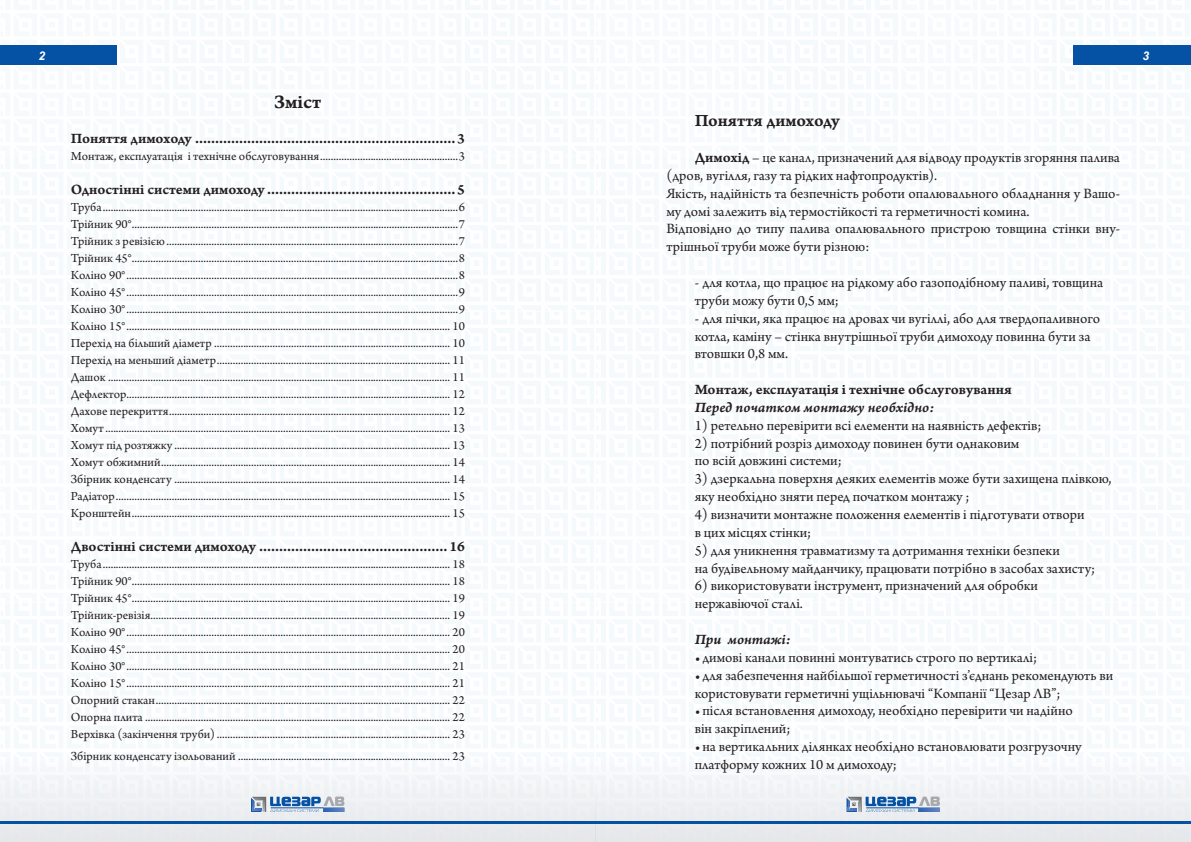
<style>
.page{position:relative;width:1191px;height:842px;background:#fff}
.page>*{position:absolute;margin:0;border:0;box-sizing:border-box;transform-origin:0 0}
.t1{font:20px "Arno Pro Smbd Caption";color:#231f20}
.t2{font:18px "Arno Pro Smbd Caption";color:#231f20}
.t3{font:15px/17.9px "Arno Pro";color:#231f20}
.t4{font:15px "Arno Pro Smbd Caption";color:#231f20}
.t5{font:15px "Arno Pro Smbd Italic Caption";letter-spacing:-.005em;color:#231f20}
.t6{font:13px "Arno Pro";color:#231f20}
.t7{font:italic 700 12px "Arial";color:#fff}
.s1{font-family:"Arno Pro Smbd Caption"}
</style>
<div class="page">
<img style="left:1px;top:1px;width:1188px;height:226px">
<img style="left:596px;top:93px;width:301px;height:63px">
<img style="left:901px;top:93px;width:288px;height:63px">
<img style="left:1px;top:93px;width:301px;height:63px">
<img style="left:306px;top:93px;width:288px;height:63px">
<div style="left:1073px;top:45px;width:118px;height:20px;background:#0551a4"></div>
<div style="left:0;top:46px;width:117px;height:19px;background:#0551a4"></div>
<svg style="left:251px;top:796px;width:93px;height:17px;background:#91abca"></svg>
<hr style="left:0;top:821px;width:1191px;height:3px;background:#0551a4">
<svg style="left:846px;top:796px;width:94px;height:17px;background:#92accb"></svg>
<p class="t7" style="left:38px;top:48px;width:8px">2</p>
<p class="t7" style="left:1142px;top:48px;width:8px">3</p>
<p class="t1" style="left:274px;top:90px;width:49px">Зміст</p>
<p class="t4" style="left:71px;top:130px;width:396px">Поняття димоходу .................................................................3</p>
<p class="t6" style="left:71px;top:149px;width:396px">Монтаж, експлуатація і технічне обслуговування....................................................3</p>
<p class="t4" style="left:71px;top:181px;width:396px">Одностінні системи димоходу ...............................................5</p>
<p class="t6" style="left:71px;top:200px;width:396px">Труба......................................................................................................................................6</p>
<p class="t6" style="left:71px;top:217px;width:396px">Трійник 90°...........................................................................................................................7</p>
<p class="t6" style="left:71px;top:234px;width:396px">Трійник з ревізією..............................................................................................................7</p>
<p class="t6" style="left:71px;top:251px;width:396px">Трійник 45°...........................................................................................................................8</p>
<p class="t6" style="left:71px;top:268px;width:396px">Коліно 90°.............................................................................................................................8</p>
<p class="t6" style="left:71px;top:285px;width:396px">Коліно 45°.............................................................................................................................9</p>
<p class="t6" style="left:71px;top:302px;width:396px">Коліно 30°.............................................................................................................................9</p>
<p class="t6" style="left:71px;top:319px;width:396px">Коліно 15°.......................................................................................................................... 10</p>
<p class="t6" style="left:71px;top:336px;width:396px">Перехід на більший діаметр ......................................................................................... 10</p>
<p class="t6" style="left:71px;top:353px;width:396px">Перехід на меньший діаметр........................................................................................ 11</p>
<p class="t6" style="left:71px;top:370px;width:396px">Дашок ................................................................................................................................. 11</p>
<p class="t6" style="left:71px;top:387px;width:396px">Дефлектор.......................................................................................................................... 12</p>
<p class="t6" style="left:71px;top:404px;width:396px">Дахове перекриття.......................................................................................................... 12</p>
<p class="t6" style="left:71px;top:421px;width:396px">Хомут .................................................................................................................................. 13</p>
<p class="t6" style="left:71px;top:438px;width:396px">Хомут під розтяжку ........................................................................................................ 13</p>
<p class="t6" style="left:71px;top:455px;width:396px">Хомут обжимний............................................................................................................. 14</p>
<p class="t6" style="left:71px;top:472px;width:396px">Збірник конденсату ........................................................................................................ 14</p>
<p class="t6" style="left:71px;top:489px;width:396px">Радіатор.............................................................................................................................. 15</p>
<p class="t6" style="left:71px;top:506px;width:396px">Кронштейн........................................................................................................................ 15</p>
<p class="t4" style="left:71px;top:538px;width:396px">Двостінні системи димоходу ............................................... 16</p>
<p class="t6" style="left:71px;top:557px;width:396px">Труба................................................................................................................................... 18</p>
<p class="t6" style="left:71px;top:574px;width:396px">Трійник 90°........................................................................................................................ 18</p>
<p class="t6" style="left:71px;top:591px;width:396px">Трійник 45°........................................................................................................................ 19</p>
<p class="t6" style="left:71px;top:608px;width:396px">Трійник-ревізія................................................................................................................. 19</p>
<p class="t6" style="left:71px;top:625px;width:396px">Коліно 90°.......................................................................................................................... 20</p>
<p class="t6" style="left:71px;top:642px;width:396px">Коліно 45°.......................................................................................................................... 20</p>
<p class="t6" style="left:71px;top:659px;width:396px">Коліно 30°.......................................................................................................................... 21</p>
<p class="t6" style="left:71px;top:676px;width:396px">Коліно 15°.......................................................................................................................... 21</p>
<p class="t6" style="left:71px;top:693px;width:396px">Опорний стакан............................................................................................................... 22</p>
<p class="t6" style="left:71px;top:710px;width:396px">Опорна плита ................................................................................................................... 22</p>
<p class="t6" style="left:71px;top:727px;width:396px">Верхівка (закінчення труби) ........................................................................................ 23</p>
<p class="t6" style="left:71px;top:749px;width:396px">Збірник конденсату ізольований ................................................................................ 23</p>
<p class="t2" style="left:694px;top:110px;width:146px">Поняття димоходу</p>
<p class="t3" style="left:666px;top:149px;width:455px;text-indent:28px"><span class="s1">Димохід</span> – це канал, призначений для відводу продуктів згоряння палива (дров, вугілля, газу та рідких нафтопродуктів).</p>
<p class="t3" style="left:666px;top:185px;width:455px">Якість, надійність та безпечність роботи опалювального обладнання у Вашо&shy;му домі залежить від термостійкості та герметичності комина.</p>
<p class="t3" style="left:666px;top:221px;width:455px">Відповідно до типу палива опалювального пристрою товщина стінки вну&shy;трішньої труби може бути різною:</p>
<p class="t3" style="left:694px;top:274px;width:410px">- для котла, що працює на рідкому або газоподібному паливі, товщина</p>
<p class="t3" style="left:694px;top:292px;width:146px">труби можу бути 0,5 мм;</p>
<p class="t3" style="left:694px;top:310px;width:407px">- для пічки, яка працює на дровах чи вугіллі, або для твердопаливного</p>
<p class="t3" style="left:694px;top:328px;width:397px">котла, каміну – стінка внутрішньої труби димоходу повинна бути за</p>
<p class="t3" style="left:694px;top:346px;width:95px">втовшки 0,8 мм.</p>
<p class="t4" style="left:694px;top:381px;width:318px">Монтаж, експлуатація і технічне обслуговування</p>
<p class="t5" style="left:694px;top:398px;width:241px">Перед початком монтажу необхідно:</p>
<p class="t3" style="left:694px;top:417px;width:348px">1) ретельно перевірити всі елементи на наявність дефектів;</p>
<p class="t3" style="left:694px;top:435px;width:326px">2) потрібний розріз димоходу повинен бути однаковим</p>
<p class="t3" style="left:694px;top:453px;width:148px">по всій довжині системи;</p>
<p class="t3" style="left:694px;top:471px;width:418px">3) дзеркальна поверхня деяких елементів може бути захищена плівкою,</p>
<p class="t3" style="left:694px;top:488px;width:276px">яку необхідно зняти перед початком монтажу ;</p>
<p class="t3" style="left:694px;top:506px;width:391px">4) визначити монтажне положення елементів і підготувати отвори</p>
<p class="t3" style="left:694px;top:524px;width:118px">в цих місцях стінки;</p>
<p class="t3" style="left:694px;top:542px;width:366px">5) для уникнення травматизму та дотримання техніки безпеки</p>
<p class="t3" style="left:694px;top:560px;width:402px">на будівельному майданчику, працювати потрібно в засобах захисту;</p>
<p class="t3" style="left:694px;top:578px;width:345px">6) використовувати інструмент, призначений для обробки</p>
<p class="t3" style="left:694px;top:596px;width:110px">нержавіючої сталі.</p>
<p class="t5" style="left:694px;top:630px;width:97px">При монтажі:</p>
<p class="t3" style="left:694px;top:649px;width:344px">• димові канали повинні монтуватись строго по вертикалі;</p>
<p class="t3" style="left:694px;top:667px;width:420px">• для забезпечення найбільшої герметичності з’єднань рекомендують ви</p>
<p class="t3" style="left:694px;top:685px;width:367px">користовувати герметичні ущільнювачі “Компанії “Цезар ЛВ”;</p>
<p class="t3" style="left:694px;top:703px;width:379px">• після встановлення димоходу, необхідно перевірити чи надійно</p>
<p class="t3" style="left:694px;top:720px;width:97px">він закріплений;</p>
<p class="t3" style="left:694px;top:738px;width:388px">• на вертикальних ділянках необхідно встановлювати розгрузочну</p>
<p class="t3" style="left:694px;top:756px;width:204px">платформу кожних 10 м димоходу;</p>
</div>
